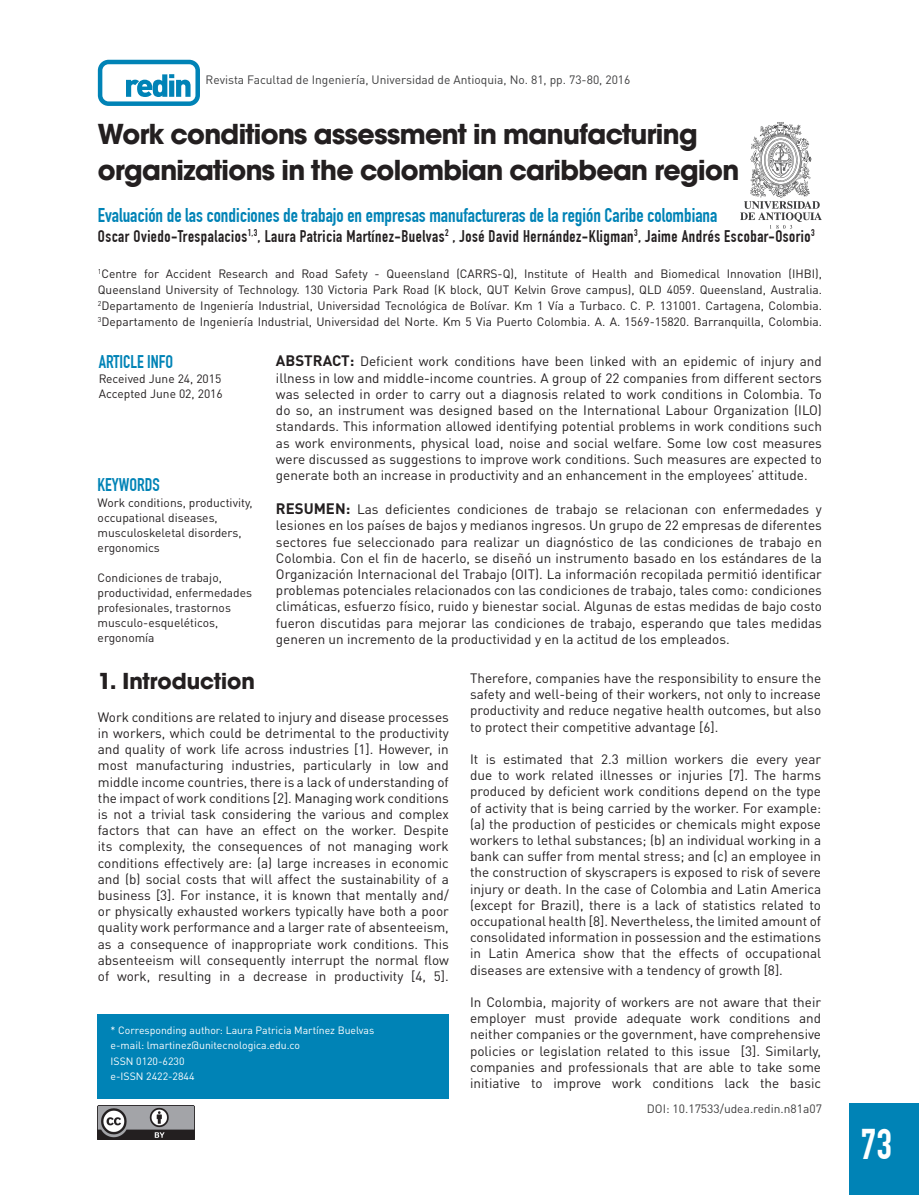
<style>
.page{position:relative;width:919px;height:1195px;background:#fff}
.page>*{position:absolute;margin:0;border:0;box-sizing:border-box;transform-origin:0 0}
.convencion_nomenclat{font:700 42px "DIN Condensed";color:#fff}
.Título_ingles{font:700 30px/36px "Avant Garde Md ITC";letter-spacing:-.02em;color:#231f20}
.TitulosNivel1{font:700 24px "Avant Garde Md ITC";color:#231f20}
.folio_nombre_revista{font:700 19.5px "DIN Condensed";color:#0083b6}
.Article_Key{font:700 18px "DIN Condensed";color:#0083b6}
.Autores{font:700 16.5px "DIN Condensed";letter-spacing:.03em;color:#231f20}
.t1{font:13.5px/16.2px "DIN Pro";color:#231f20;text-align:justify}
.apartado{font:12px/16.2px "DIN Pro";color:#231f20}
.Article_Key_parrafo{font:12px/15px "DIN Pro";color:#231f20}
.Cabezotes_fijos{font:12px "DIN Pro";color:#3e3e3f}
.DOI{font:12px "DIN Pro";color:#3e3e3f}
.CorrespondingAuthor{font:10.5px "DIN Pro";color:#fff}
.s1{font-weight:700;font-size:15px}
</style>
<div class="page">
<div style="left:849px;top:1103px;width:69px;height:92px;background:#0083b6"></div>
<div style="left:98px;top:1014px;width:351px;height:84px;background:#0083b6"></div>
<svg style="left:740px;top:122px;width:81px;height:107px"></svg>
<img style="left:98px;top:1105px;width:97px;height:34px">
<svg style="left:98px;top:60px;width:102px;height:46px"></svg>
<p class="Cabezotes_fijos" style="left:206px;top:71px;width:426px">Revista Facultad de Ingeniería, Universidad de Antioquia, No. 81, pp. 73-80, 2016</p>
<p class="Título_ingles" style="left:98px;top:116px;width:643px">Work conditions assessment in manufacturing organizations in the colombian caribbean region</p>
<p class="folio_nombre_revista" style="left:98px;top:204px;width:621px">Evaluación de las condiciones de trabajo en empresas manufactureras de la región Caribe colombiana</p>
<p class="Autores" style="left:98px;top:226px;width:718px">Oscar Oviedo-Trespalacios<sup>1,3</sup>, Laura Patricia Martínez-Buelvas<sup>2</sup> , José David Hernández-Kligman<sup>3</sup>, Jaime Andrés Escobar-Osorio<sup>3</sup></p>
<p class="apartado" style="left:98px;top:264px;width:725px"><sup>1</sup>Centre for Accident Research and Road Safety - Queensland (CARRS-Q), Institute of Health and Biomedical Innovation (IHBI),<br>Queensland University of Technology. 130 Victoria Park Road (K block, QUT Kelvin Grove campus), QLD 4059. Queensland, Australia.</p>
<p class="apartado" style="left:98px;top:296px;width:725px"><sup>2</sup>Departamento de Ingeniería Industrial, Universidad Tecnológica de Bolívar. Km 1 Vía a Turbaco. C. P. 131001. Cartagena, Colombia.</p>
<p class="apartado" style="left:98px;top:313px;width:725px"><sup>3</sup>Departamento de Ingeniería Industrial, Universidad del Norte. Km 5 Via Puerto Colombia. A. A. 1569-15820. Barranquilla, Colombia.</p>
<p class="Article_Key" style="left:99px;top:351px;width:76px">ARTICLE INFO</p>
<p class="Article_Key_parrafo" style="left:99px;top:370px;width:124px">Received June 24, 2015</p>
<p class="Article_Key_parrafo" style="left:99px;top:385px;width:126px">Accepted June 02, 2016</p>
<p class="Article_Key" style="left:98px;top:474px;width:64px">KEYWORDS</p>
<p class="Article_Key_parrafo" style="left:98px;top:494px;width:157px">Work conditions, productivity, occupational diseases, musculoskeletal disorders, ergonomics</p>
<p class="Article_Key_parrafo" style="left:98px;top:569px;width:156px">Condiciones de trabajo, productividad, enfermedades profesionales, trastornos musculo-esqueléticos, ergonomía</p>
<p class="t1" style="left:276px;top:352px;width:547px"><span class="s1">ABSTRACT:</span> Deficient work conditions have been linked with an epidemic of injury and illness in low and middle-income countries. A group of 22 companies from different sectors was selected in order to carry out a diagnosis related to work conditions in Colombia. To do so, an instrument was designed based on the International Labour Organization (ILO) standards. This information allowed identifying potential problems in work conditions such as work environments, physical load, noise and social welfare. Some low cost measures were discussed as suggestions to improve work conditions. Such measures are expected to generate both an increase in productivity and an enhancement in the employees’ attitude.</p>
<p class="t1" style="left:276px;top:500px;width:547px"><span class="s1">RESUMEN:</span> Las deficientes condiciones de trabajo se relacionan con enfermedades y lesiones en los países de bajos y medianos ingresos. Un grupo de 22 empresas de diferentes sectores fue seleccionado para realizar un diagnóstico de las condiciones de trabajo en Colombia. Con el fin de hacerlo, se diseñó un instrumento basado en los estándares de la Organización Internacional del Trabajo (OIT). La información recopilada permitió identificar problemas potenciales relacionados con las condiciones de trabajo, tales como: condiciones climáticas, esfuerzo físico, ruido y bienestar social. Algunas de estas medidas de bajo costo fueron discutidas para mejorar las condiciones de trabajo, esperando que tales medidas generen un incremento de la productividad y en la actitud de los empleados.</p>
<p class="TitulosNivel1" style="left:98px;top:667px;width:158px">1. Introduction</p>
<p class="t1" style="left:98px;top:707px;width:352px">Work conditions are related to injury and disease processes in workers, which could be detrimental to the productivity and quality of work life across industries [1]. However, in most manufacturing industries, particularly in low and middle income countries, there is a lack of understanding of the impact of work conditions [2]. Managing work conditions is not a trivial task considering the various and complex factors that can have an effect on the worker. Despite its complexity, the consequences of not managing work conditions effectively are: (a) large increases in economic and (b) social costs that will affect the sustainability of a business [3]. For instance, it is known that mentally and/ or physically exhausted workers typically have both a poor quality work performance and a larger rate of absenteeism, as a consequence of inappropriate work conditions. This absenteeism will consequently interrupt the normal flow of work, resulting in a decrease in productivity [4, 5].</p>
<p class="CorrespondingAuthor" style="left:111px;top:1022px;width:265px">* Corresponding author: Laura Patricia Martínez Buelvas</p>
<p class="CorrespondingAuthor" style="left:111px;top:1037px;width:191px">e-mail: lmartinez@unitecnologica.edu.co</p>
<p class="CorrespondingAuthor" style="left:111px;top:1052px;width:75px">ISSN 0120-6230</p>
<p class="CorrespondingAuthor" style="left:111px;top:1067px;width:85px">e-ISSN 2422-2844</p>
<p class="t1" style="left:470px;top:669px;width:352px">Therefore, companies have the responsibility to ensure the safety and well-being of their workers, not only to increase productivity and reduce negative health outcomes, but also to protect their competitive advantage [6].</p>
<p class="t1" style="left:470px;top:750px;width:352px">It is estimated that 2.3 million workers die every year due to work related illnesses or injuries [7]. The harms produced by deficient work conditions depend on the type of activity that is being carried by the worker. For example: (a) the production of pesticides or chemicals might expose workers to lethal substances; (b) an individual working in a bank can suffer from mental stress; and (c) an employee in the construction of skyscrapers is exposed to risk of severe injury or death. In the case of Colombia and Latin America (except for Brazil), there is a lack of statistics related to occupational health [8]. Nevertheless, the limited amount of consolidated information in possession and the estimations in Latin America show that the effects of occupational diseases are extensive with a tendency of growth [8].</p>
<p class="t1" style="left:470px;top:993px;width:352px">In Colombia, majority of workers are not aware that their employer must provide adequate work conditions and neither companies or the government, have comprehensive policies or legislation related to this issue [3]. Similarly, companies and professionals that are able to take some initiative to improve work conditions lack the basic</p>
<p class="DOI" style="left:646px;top:1100px;width:177px">DOI: 10.17533/udea.redin.n81a07</p>
<p class="convencion_nomenclat" style="left:860px;top:1120px;width:33px">73</p>
</div>
